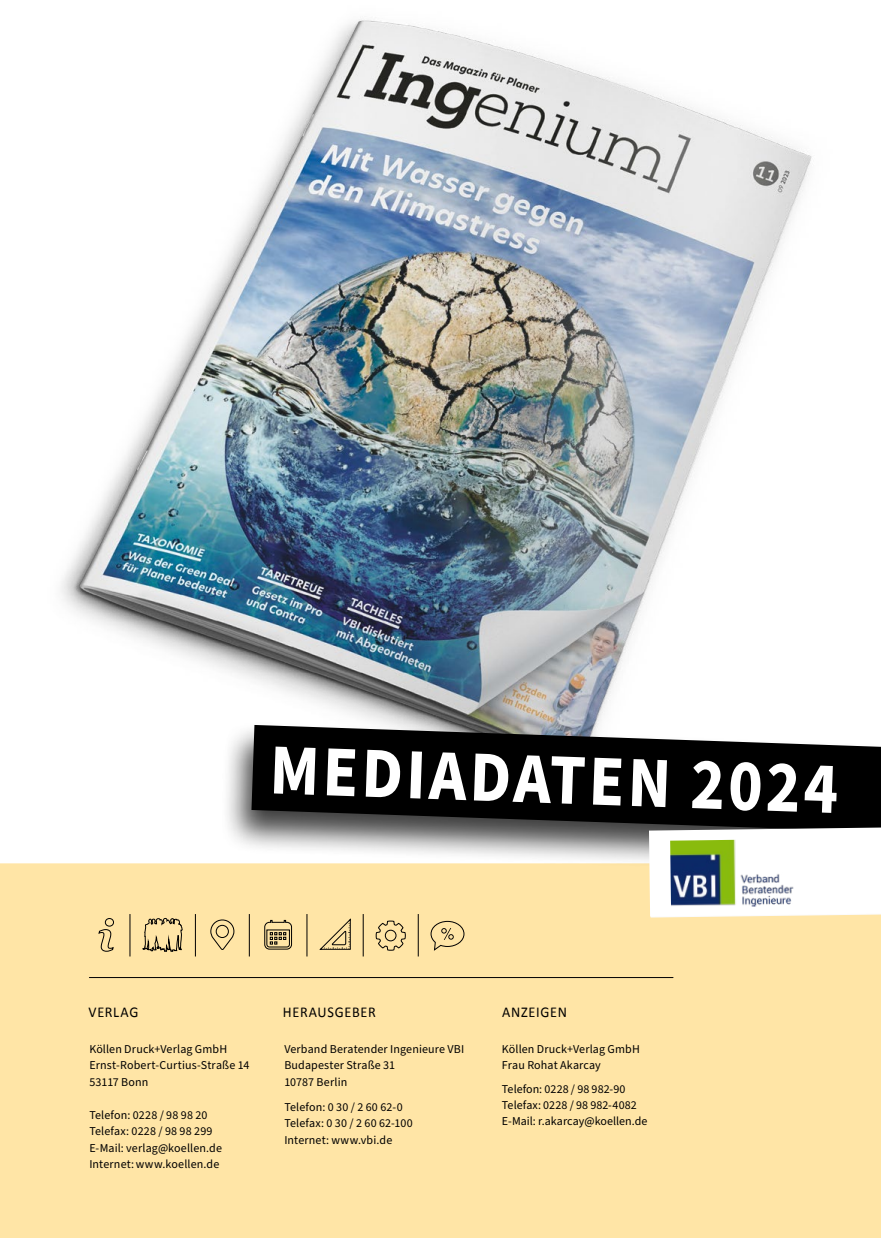
<style>
.page{position:relative;width:881px;height:1238px;background:#fff}
.page>*{position:absolute;margin:0;border:0;box-sizing:border-box;transform-origin:0 0}
.t1{font:700 72px "Source Sans Pro";color:#fff;scale:.9 1}
.t2{font:700 70.65px "Calibri";color:#fff;scale:.9 1}
.t3{font:15px "Calibri";letter-spacing:.05em;color:#000;scale:.95 1}
.t4{font:12px/16.5px "Source Sans Pro";letter-spacing:.01em;color:#000}
</style>
<div class="page">
<img style="left:61px;top:19px;width:751px;height:703px">
<div style="left:0;top:860px;width:880px;height:377px;background:#ffe5a6"></div>
<hr style="left:195px;top:914px;width:1px;height:42px;background:#000">
<hr style="left:129px;top:914px;width:1px;height:42px;background:#000">
<hr style="left:249px;top:914px;width:1px;height:42px;background:#000">
<hr style="left:306px;top:914px;width:1px;height:42px;background:#000">
<hr style="left:362px;top:914px;width:1px;height:42px;background:#000">
<hr style="left:417px;top:914px;width:1px;height:42px;background:#000">
<hr style="left:89px;top:977px;width:583px;height:1px;background:#000">
<hr style="left:0;top:859px;width:880px;height:4px;background:#fff">
<svg style="left:375px;top:920px;width:30px;height:31px"></svg>
<svg style="left:142px;top:918px;width:41px;height:34px"></svg>
<svg style="left:98px;top:918px;width:16px;height:34px"></svg>
<svg style="left:210px;top:919px;width:24px;height:31px"></svg>
<svg style="left:264px;top:919px;width:28px;height:30px"></svg>
<svg style="left:319px;top:918px;width:32px;height:32px"></svg>
<svg style="left:430px;top:920px;width:34px;height:31px"></svg>
<div style="left:221px;top:722px;width:659px;height:153px;background:#000;opacity:.75"></div>
<svg style="left:251px;top:725px;width:629px;height:107px;background:#202020"></svg>
<svg style="left:648px;top:827px;width:232px;height:90px"></svg>
<img style="left:670px;top:839px;width:123px;height:68px">
<h1 class="t1" style="left:271px;top:720px;width:633px;rotate:2deg">MEDIADATEN 2024</h1>
<h2 class="t2" style="left:292px;top:719px;width:585px;rotate:2deg">MEDIADATEN 24</h2>
<p class="t3" style="left:88px;top:1001px;width:54px">VERLAG</p>
<p class="t3" style="left:283px;top:1001px;width:99px">HERAUSGEBER</p>
<p class="t3" style="left:502px;top:1001px;width:70px">ANZEIGEN</p>
<p class="t4" style="left:89px;top:1040px;width:162px">Köllen Druck+Verlag GmbH<br>Ernst-Robert-Curtius-Straße 14<br>53117 Bonn</p>
<p class="t4" style="left:89px;top:1106px;width:134px">Telefon: 0228 / 98 98 20<br>Telefax: 0228 / 98 98 299<br>E-Mail: verlag@koellen.de<br>Internet: www.koellen.de</p>
<p class="t4" style="left:284px;top:1040px;width:181px">Verband Beratender Ingenieure VBI<br>Budapester Straße 31<br>10787 Berlin</p>
<p class="t4" style="left:284px;top:1098px;width:130px">Telefon: 0 30 / 2 60 62-0<br>Telefax: 0 30 / 2 60 62-100<br>Internet: www.vbi.de</p>
<p class="t4" style="left:501px;top:1041px;width:139px;line-height:15.9px">Köllen Druck+Verlag GmbH<br>Frau Rohat Akarcay</p>
<p class="t4" style="left:501px;top:1081px;width:147px;line-height:15.9px">Telefon: 0228 / 98 982-90<br>Telefax: 0228 / 98 982-4082<br>E-Mail: r.akarcay@koellen.de</p>
</div>
